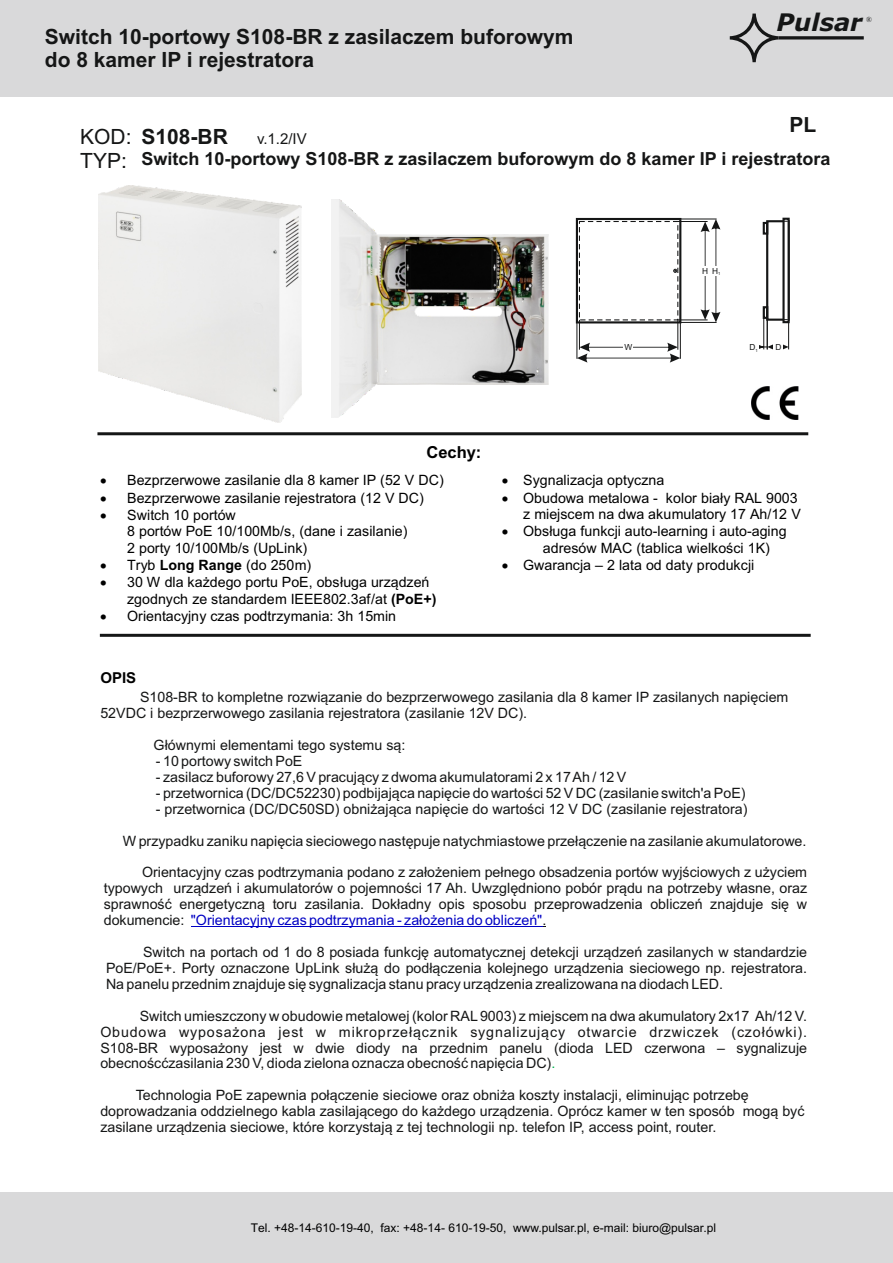
<style>
.page{position:relative;width:893px;height:1263px;background:#fff}
.page>*{position:absolute;margin:0;border:0;box-sizing:border-box;transform-origin:0 0}
.t1{font:italic 700 24.3px "Verdana";color:#151616}
.t2{font:700 21px/23.4px "Arial";color:#151616}
.t3{font:21px/23.4px "Arial";color:#151616}
.t4{font:700 18px "Arial";color:#151616}
.t5{font:700 16.5px "Arial";color:#000}
.t6{font:15px "Arial";color:#151616}
.t7{font:700 15px "Arial";color:#000}
.t8{font:14.25px/15.9px "Arial";color:#151616;text-align:justify}
.t9{font:14.25px/16.5px "Arial";color:#000}
.t10{font:12px "Arial";color:#000}
.t11{font:8.4px "Arial";color:#151616}
.t12{font:7.65px "Times New Roman";color:#151616}
.s1{font-weight:700}
.s2{color:#0000c4}
.s3{color:#00b04f}
</style>
<div class="page">
<hr style="left:191px;top:926px;width:351px;height:1px;background:#0000c4">
<hr style="left:97px;top:432px;width:711px;height:3px;background:#151616">
<hr style="left:100px;top:634px;width:711px;height:3px;background:#151616">
<div style="left:0;top:1192px;width:893px;height:71px;background:#d9d9da"></div>
<div style="left:0;top:0;width:893px;height:97px;background:#d9d9da"></div>
<svg style="left:730px;top:14px;width:48px;height:48px"></svg>
<svg style="left:778px;top:36px;width:86px;height:4px"></svg>
<div style="left:579px;top:221px;width:99px;height:99px;border:1px dashed #151616"></div>
<div style="left:576px;top:218px;width:105px;height:105px;border:2px solid #151616"></div>
<hr style="left:579px;top:320px;width:1px;height:30px;background:#151616">
<hr style="left:677px;top:320px;width:1px;height:30px;background:#151616">
<hr style="left:678px;top:319px;width:30px;height:1px;background:#151616">
<hr style="left:678px;top:221px;width:30px;height:1px;background:#151616">
<div style="left:766px;top:220px;width:24px;height:101px;border:2px solid #151616"></div>
<hr style="left:767px;top:221px;width:1px;height:128px;background:#151616">
<hr style="left:788px;top:221px;width:1px;height:128px;background:#151616">
<div style="left:763px;top:306px;width:5px;height:13px;border:2px solid #151616"></div>
<div style="left:763px;top:222px;width:5px;height:13px;border:2px solid #151616"></div>
<hr style="left:576px;top:320px;width:1px;height:39px;background:#151616">
<hr style="left:680px;top:320px;width:1px;height:39px;background:#151616">
<svg style="left:577px;top:343px;width:103px;height:20px"></svg>
<hr style="left:680px;top:322px;width:37px;height:1px;background:#151616">
<hr style="left:680px;top:219px;width:37px;height:1px;background:#151616">
<svg style="left:701px;top:219px;width:19px;height:103px"></svg>
<div style="left:710px;top:266px;width:14px;height:10px;background:#fff"></div>
<hr style="left:763px;top:307px;width:1px;height:42px;background:#151616">
<hr style="left:767px;top:307px;width:1px;height:42px;background:#151616">
<svg style="left:759px;top:342px;width:30px;height:8px"></svg>
<svg style="left:781px;top:217px;width:9px;height:107px"></svg>
<svg style="left:673px;top:269px;width:4px;height:4px"></svg>
<img style="left:752px;top:386px;width:46px;height:33px">
<img style="left:331px;top:200px;width:217px;height:218px">
<img style="left:99px;top:186px;width:202px;height:237px">
<h2 class="t2" style="left:45px;top:26px;width:530px">Switch 10-portowy S108-BR z zasilaczem buforowym do 8 kamer IP i rejestratora</h2>
<h1 class="t1" style="left:776px;top:13px;width:87px">Pulsar</h1>
<p class="t12" style="left:866px;top:17px;width:7px">®</p>
<h2 class="t3" style="left:80px;top:127px;width:53px">KOD:<br>TYP:</h2>
<h2 class="t2" style="left:789px;top:115px;width:28px">PL</h2>
<h2 class="t2" style="left:141px;top:127px;width:88px">S108-BR</h2>
<p class="t6" style="left:257px;top:133px;width:51px">v.1.2/IV</p>
<p class="t4" style="left:141px;top:152px;width:690px">Switch 10-portowy S108-BR z zasilaczem buforowym do 8 kamer IP i rejestratora</p>
<p class="t11" style="left:624px;top:344px;width:9px">W</p>
<p class="t11" style="left:702px;top:268px;width:8px">H</p>
<p class="t11" style="left:712px;top:268px;width:10px">H<sub>1</sub></p>
<p class="t11" style="left:749px;top:344px;width:10px">D<sub>1</sub></p>
<p class="t11" style="left:775px;top:344px;width:8px">D</p>
<p class="t5" style="left:426px;top:446px;width:56px">Cechy:</p>
<p class="t9" style="left:100px;top:473px;width:345px">• Bezprzerwowe zasilanie dla 8 kamer IP (52 V DC)</p>
<p class="t9" style="left:100px;top:491px;width:325px">• Bezprzerwowe zasilanie rejestratora (12 V DC)</p>
<p class="t9" style="left:127px;top:508px;width:282px;text-indent:-27px">• Switch 10 portów<br>8 portów PoE 10/100Mb/s, (dane i zasilanie)<br>2 porty 10/100Mb/s (UpLink)</p>
<p class="t9" style="left:100px;top:558px;width:213px">• Tryb <span class="s1">Long Range</span> (do 250m)</p>
<p class="t9" style="left:127px;top:576px;width:311px;text-indent:-27px">• 30 W dla każdego portu PoE, obsługa urządzeń zgodnych ze standardem IEEE802.3af/at <span class="s1">(PoE+)</span></p>
<p class="t9" style="left:100px;top:609px;width:297px">• Orientacyjny czas podtrzymania: 3h 15min</p>
<p class="t9" style="left:502px;top:473px;width:164px">• Sygnalizacja optyczna</p>
<p class="t9" style="left:502px;top:491px;width:300px;text-align:right">• Obudowa metalowa - kolor biały RAL 9003 z miejscem na dwa akumulatory 17 Ah/12 V</p>
<p class="t9" style="left:543px;top:524px;width:245px;text-indent:-41px">• Obsługa funkcji auto-learning i auto-aging adresów MAC (tablica wielkości 1K)</p>
<p class="t9" style="left:502px;top:558px;width:254px">• Gwarancja – 2 lata od daty produkcji</p>
<p class="t7" style="left:100px;top:672px;width:37px">OPIS</p>
<p class="t8" style="left:100px;top:691px;width:690px;text-indent:40px">S108-BR to kompletne rozwiązanie do bezprzerwowego zasilania dla 8 kamer IP zasilanych napięciem<br>52VDC i bezprzerwowego zasilania rejestratora (zasilanie 12V DC).</p>
<p class="t8" style="left:154px;top:738px;width:253px">Głównymi elementami tego systemu są:</p>
<p class="t8" style="left:156px;top:754px;width:148px">- 10 portowy switch PoE</p>
<p class="t8" style="left:156px;top:770px;width:472px">- zasilacz buforowy 27,6 V pracujący z dwoma akumulatorami 2 x 17 Ah / 12 V</p>
<p class="t8" style="left:156px;top:786px;width:591px">- przetwornica (DC/DC52230) podbijająca napięcie do wartości 52 V DC (zasilanie switch'a PoE)</p>
<p class="t8" style="left:156px;top:802px;width:593px">- przetwornica (DC/DC50SD) obniżająca napięcie do wartości 12 V DC (zasilanie rejestratora)</p>
<p class="t8" style="left:123px;top:834px;width:685px">W przypadku zaniku napięcia sieciowego następuje natychmiastowe przełączenie na zasilanie akumulatorowe.</p>
<p class="t8" style="left:104px;top:866px;width:705px;text-indent:38px">Orientacyjny czas podtrzymania podano z założeniem pełnego obsadzenia portów wyjściowych z użyciem typowych urządzeń i akumulatorów o pojemności 17 Ah. Uwzględniono pobór prądu na potrzeby własne, oraz sprawność energetyczną toru zasilania. Dokładny opis sposobu przeprowadzenia obliczeń znajduje się w dokumencie: <span class="s2">"Orientacyjny czas podtrzymania - założenia do obliczeń"</span>.</p>
<p class="t8" style="left:106px;top:945px;width:703px;text-indent:37px">Switch na portach od 1 do 8 posiada funkcję automatycznej detekcji urządzeń zasilanych w standardzie PoE/PoE+. Porty oznaczone UpLink służą do podłączenia kolejnego urządzenia sieciowego np. rejestratora.<br>Na panelu przednim znajduje się sygnalizacja stanu pracy urządzenia zrealizowana na diodach LED.</p>
<p class="t8" style="left:100px;top:1009px;width:708px;text-indent:39px">Switch umieszczony w obudowie metalowej (kolor RAL 9003) z miejscem na dwa akumulatory 2x17 Ah/12 V.<br>Obudowa wyposażona jest w mikroprzełącznik sygnalizujący otwarcie drzwiczek (czołówki).<br>S108-BR wyposażony jest w dwie diody na przednim panelu (dioda LED czerwona – sygnalizuje obecnoścćzasilania 230 V, dioda zielona oznacza obecność napięcia DC)<span class="s3">.</span></p>
<p class="t8" style="left:100px;top:1088px;width:706px;text-align:left;text-indent:35px">Technologia PoE zapewnia połączenie sieciowe oraz obniża koszty instalacji, eliminując potrzebę doprowadzania oddzielnego kabla zasilającego do każdego urządzenia. Oprócz kamer w ten sposób mogą być zasilane urządzenia sieciowe, które korzystają z tej technologii np. telefon IP, access point, router.</p>
<p class="t10" style="left:251px;top:1224px;width:467px">Tel. +48-14-610-19-40, fax: +48-14- 610-19-50, www.pulsar.pl, e-mail: biuro@pulsar.pl</p>
</div>
